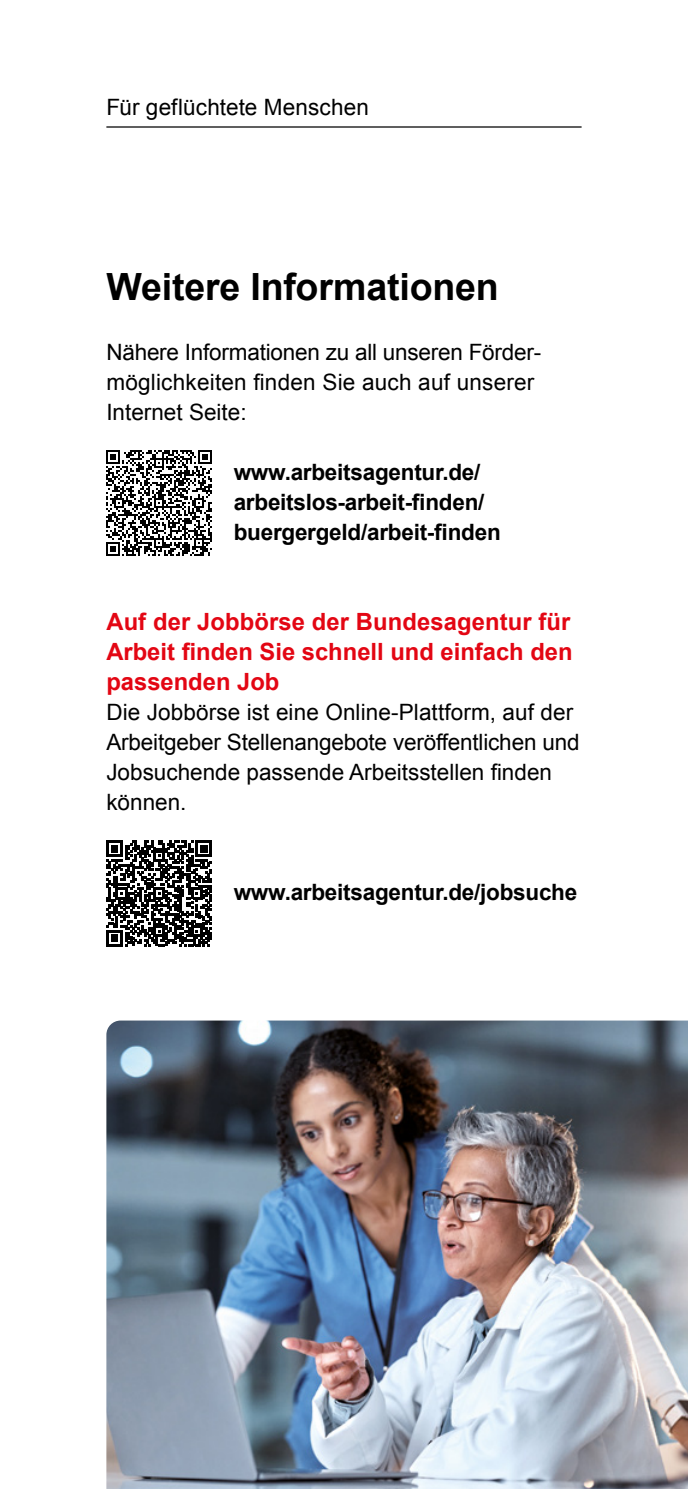
<style>
.page{position:relative;width:688px;height:1489px;background:#fff}
.page>*{position:absolute;margin:0;border:0;box-sizing:border-box;transform-origin:0 0}
.t1{font:700 37.5px "Arial";letter-spacing:-.005em;color:#000}
.t2{font:700 23.75px/30px "Arial";color:#e30613;text-align:justify}
.t3{font:22.5px/30px "Arial";color:#000}
.t4{font:700 22.5px/30px "Arial";letter-spacing:-.01em;color:#000}
</style>
<div class="page">
<hr style="left:106px;top:126px;width:475px;height:2px;background:#000">
<svg style="left:106px;top:450px;width:106px;height:106px"></svg>
<svg style="left:106px;top:840px;width:106px;height:106px"></svg>
<img style="left:106px;top:1020px;width:581px;height:468px">
<p class="t3" style="left:106px;top:92px;width:264px">Für geflüchtete Menschen</p>
<h1 class="t1" style="left:106px;top:262px;width:394px">Weitere Informationen</h1>
<p class="t3" style="left:106px;top:337px;width:435px">Nähere Informationen zu all unseren Förder&shy;möglichkeiten finden Sie auch auf unserer<br>Internet Seite:</p>
<p class="t4" style="left:234px;top:458px;width:268px">www.arbeitsagentur.de/ arbeitslos-arbeit-finden/ buergergeld/arbeit-finden</p>
<h2 class="t2" style="left:106px;top:607px;width:467px">Auf der Jobbörse der Bundesagentur für Arbeit finden Sie schnell und einfach den passenden Job</h2>
<p class="t3" style="left:106px;top:697px;width:474px">Die Jobbörse ist eine Online-Plattform, auf der Arbeitgeber Stellenangebote veröffentlichen und Jobsuchende passende Arbeitsstellen finden können.</p>
<p class="t4" style="left:234px;top:878px;width:345px">www.arbeitsagentur.de/jobsuche</p>
</div>
